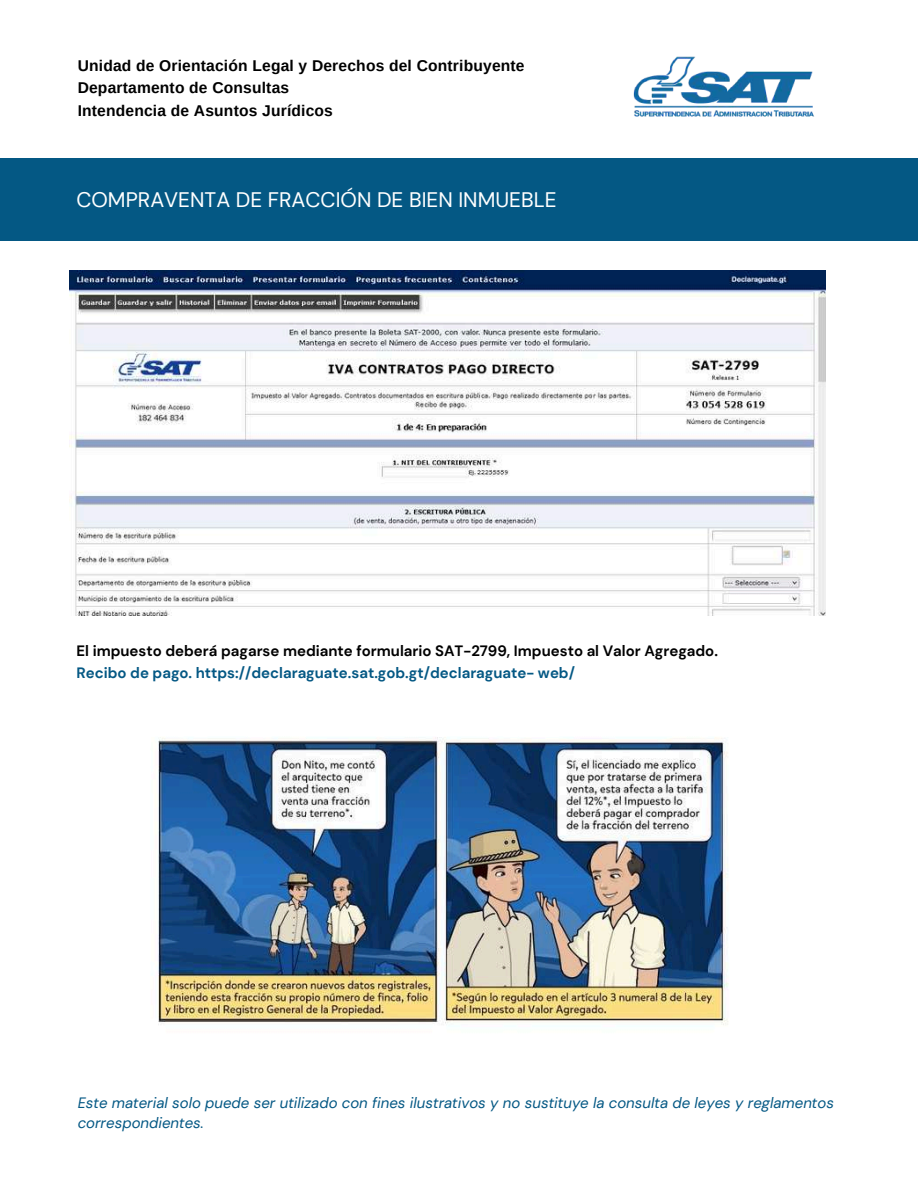
<style>
.page{position:relative;width:918px;height:1188px;background:#fff}
.page>*{position:absolute;margin:0;border:0;box-sizing:border-box;transform-origin:0 0}
.t1{font:21px "DM Sans";color:#fff}
.t2{font:700 15.6px/22.5px "Arimo";letter-spacing:.01em;color:#000}
.t3{font:italic 15px/20.2px "DM Sans";color:#045884}
.t4{font:700 15px "DM Sans";color:#000}
.t5{font:700 15px "DM Sans";color:#045884}
</style>
<div class="page">
<div style="left:0;top:159px;width:918px;height:82px;background:#045884"></div>
<img style="left:158px;top:737px;width:571px;height:288px">
<img style="left:70px;top:271px;width:756px;height:344px">
<img style="left:633px;top:56px;width:181px;height:61px">
<p class="t2" style="left:78px;top:54px;width:448px">Unidad de Orientación Legal y Derechos del Contribuyente<br>Departamento de Consultas<br>Intendencia de Asuntos Jurídicos</p>
<h1 class="t1" style="left:76px;top:186px;width:482px">COMPRAVENTA DE FRACCIÓN DE BIEN INMUEBLE</h1>
<p class="t4" style="left:77px;top:641px;width:643px">El impuesto deberá pagarse mediante formulario SAT-2799, Impuesto al Valor Agregado.</p>
<p class="t5" style="left:77px;top:663px;width:500px">Recibo de pago. https://declaraguate.sat.gob.gt/declaraguate- web/</p>
<p class="t3" style="left:78px;top:1093px;width:758px">Este material solo puede ser utilizado con fines ilustrativos y no sustituye la consulta de leyes y reglamentos correspondientes.</p>
</div>
